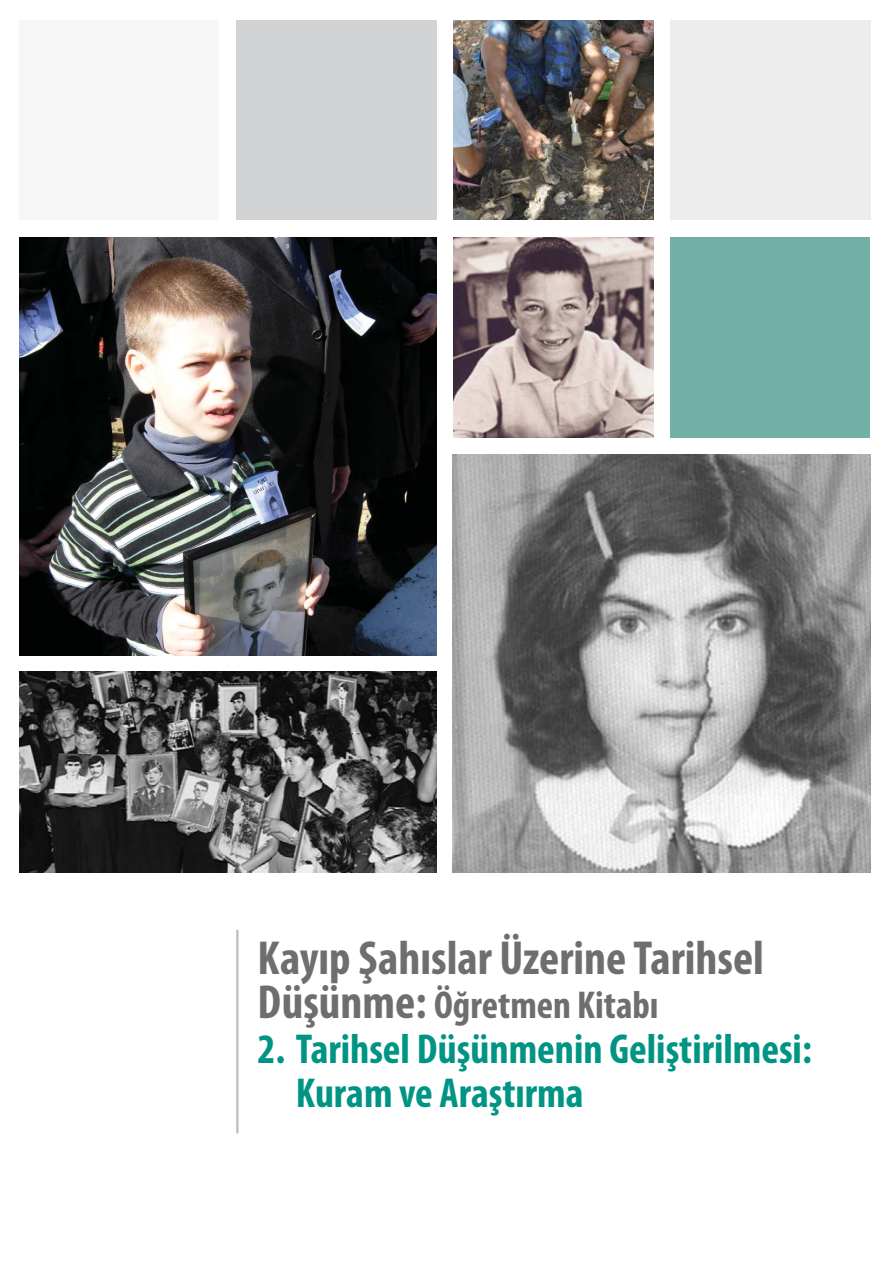
<style>
.page{position:relative;width:893px;height:1263px;background:#fff}
.page>*{position:absolute;margin:0;border:0;box-sizing:border-box;transform-origin:0 0}
.t1{font:700 condensed 48px "Myriad Pro";color:#6d6e70}
.t2{font:700 condensed 42px/43.5px "Myriad Pro";color:#009485}
.t3{font:700 condensed 39px "Myriad Pro";color:#6d6e70}
.s1{font-size:48px}
</style>
<div class="page">
<img style="left:19px;top:237px;width:417px;height:418px">
<img style="left:453px;top:455px;width:417px;height:418px">
<img style="left:19px;top:672px;width:417px;height:200px">
<div style="left:236px;top:20px;width:200px;height:200px;background:#d1d3d4"></div>
<div style="left:19px;top:20px;width:200px;height:200px;background:#f6f6f7"></div>
<div style="left:670px;top:20px;width:200px;height:200px;background:#ededee"></div>
<img style="left:453px;top:20px;width:200px;height:200px">
<img style="left:453px;top:237px;width:200px;height:201px">
<div style="left:670px;top:237px;width:200px;height:201px;background:#72b0a7"></div>
<hr style="left:236px;top:930px;width:2px;height:203px;background:#bbbdc0">
<p class="t1" style="left:257px;top:940px;width:508px">Kayıp Şahıslar Üzerine Tarihsel</p>
<p class="t3" style="left:257px;top:990px;width:403px"><span class="s1">Düşünme:</span> Öğretmen Kitabı</p>
<p class="t2" style="left:296px;top:1030px;width:517px;text-indent:-38px">2. Tarihsel Düşünmenin Geliştirilmesi:<br>Kuram ve Araştırma</p>
</div>
